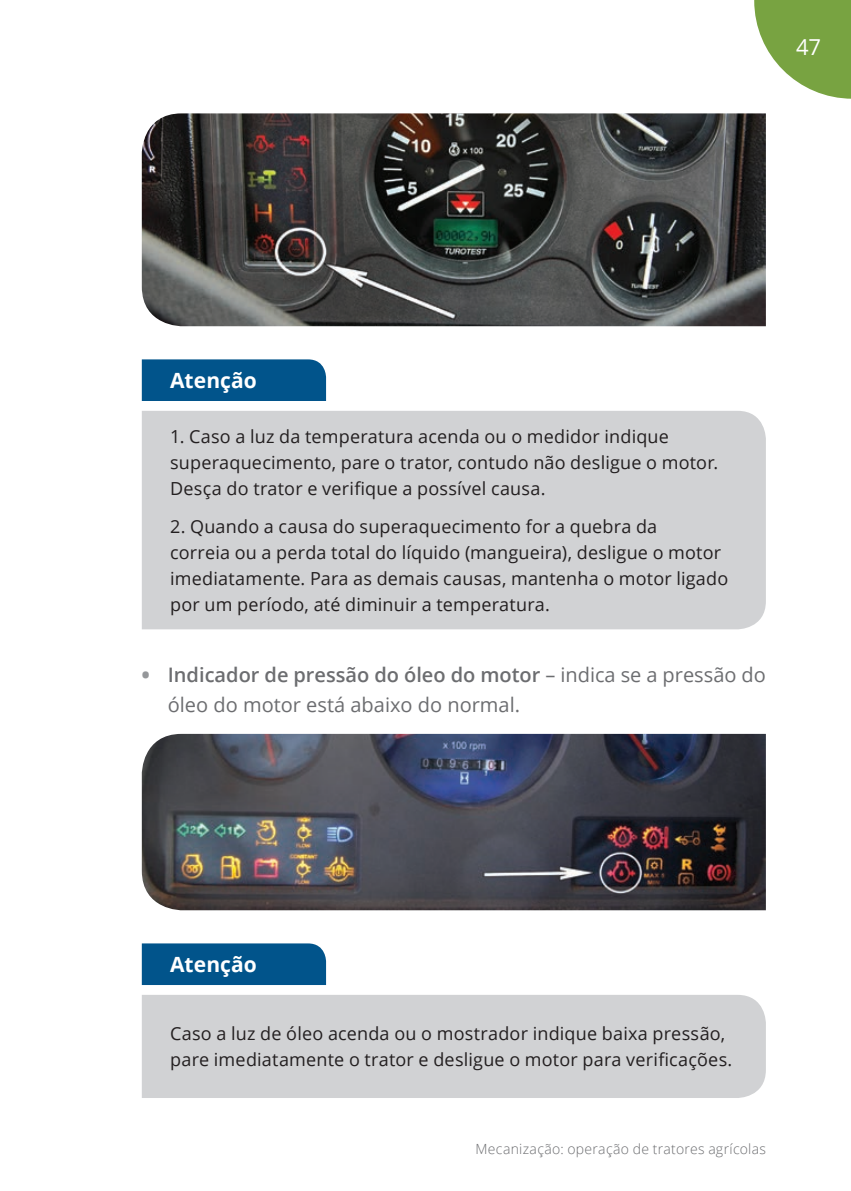
<style>
.page{position:relative;width:851px;height:1191px;background:#fff}
.page>*{position:absolute;margin:0;border:0;box-sizing:border-box;transform-origin:0 0}
.t1{font:22px "Open Sans";color:#fff}
.t2{font:700 21px "Open Sans";letter-spacing:.005em;color:#fff}
.t3{font:20px/30px "Open Sans";color:#6c6d70}
.t4{font:18px/26px "Open Sans";letter-spacing:.01em;color:#231f20}
.t5{font:300 14px "Open Sans";letter-spacing:.02em;color:#6c6d70}
.s1{font-weight:800;color:#95979a}
.s2{font-weight:600}
</style>
<div class="page">
<img style="left:142px;top:113px;width:623px;height:213px">
<div style="left:142px;top:411px;width:623px;height:218px;background:#d1d2d4"></div>
<div style="left:142px;top:359px;width:184px;height:42px;background:#01548b"></div>
<img style="left:142px;top:734px;width:623px;height:176px">
<div style="left:142px;top:995px;width:623px;height:103px;background:#d1d2d4"></div>
<div style="left:142px;top:943px;width:184px;height:42px;background:#01548b"></div>
<svg style="left:754px;top:0;width:97px;height:99px"></svg>
<p class="t1" style="left:796px;top:32px;width:26px">47</p>
<p class="t2" style="left:170px;top:366px;width:88px">Atenção</p>
<p class="t4" style="left:170px;top:423px;width:549px">1. Caso a luz da temperatura acenda ou o medidor indique superaquecimento, pare o trator, contudo não desligue o motor.<br>Desça do trator e verifique a possível causa.</p>
<p class="t4" style="left:170px;top:512px;width:559px">2. Quando a causa do superaquecimento for a quebra da<br>correia ou a perda total do líquido (mangueira), desligue o motor imediatamente. Para as demais causas, mantenha o motor ligado por um período, até diminuir a temperatura.</p>
<p class="t3" style="left:168px;top:659px;width:599px;text-indent:-26px"><span class="s1">•</span> <span class="s2">Indicador de pressão do óleo do motor</span> – indica se a pressão do óleo do motor está abaixo do normal.</p>
<p class="t2" style="left:170px;top:949px;width:88px">Atenção</p>
<p class="t4" style="left:170px;top:1020px;width:563px">Caso a luz de óleo acenda ou o mostrador indique baixa pressão, pare imediatamente o trator e desligue o motor para verificações.</p>
<p class="t5" style="left:475px;top:1139px;width:292px">Mecanização: operação de tratores agrícolas</p>
</div>
